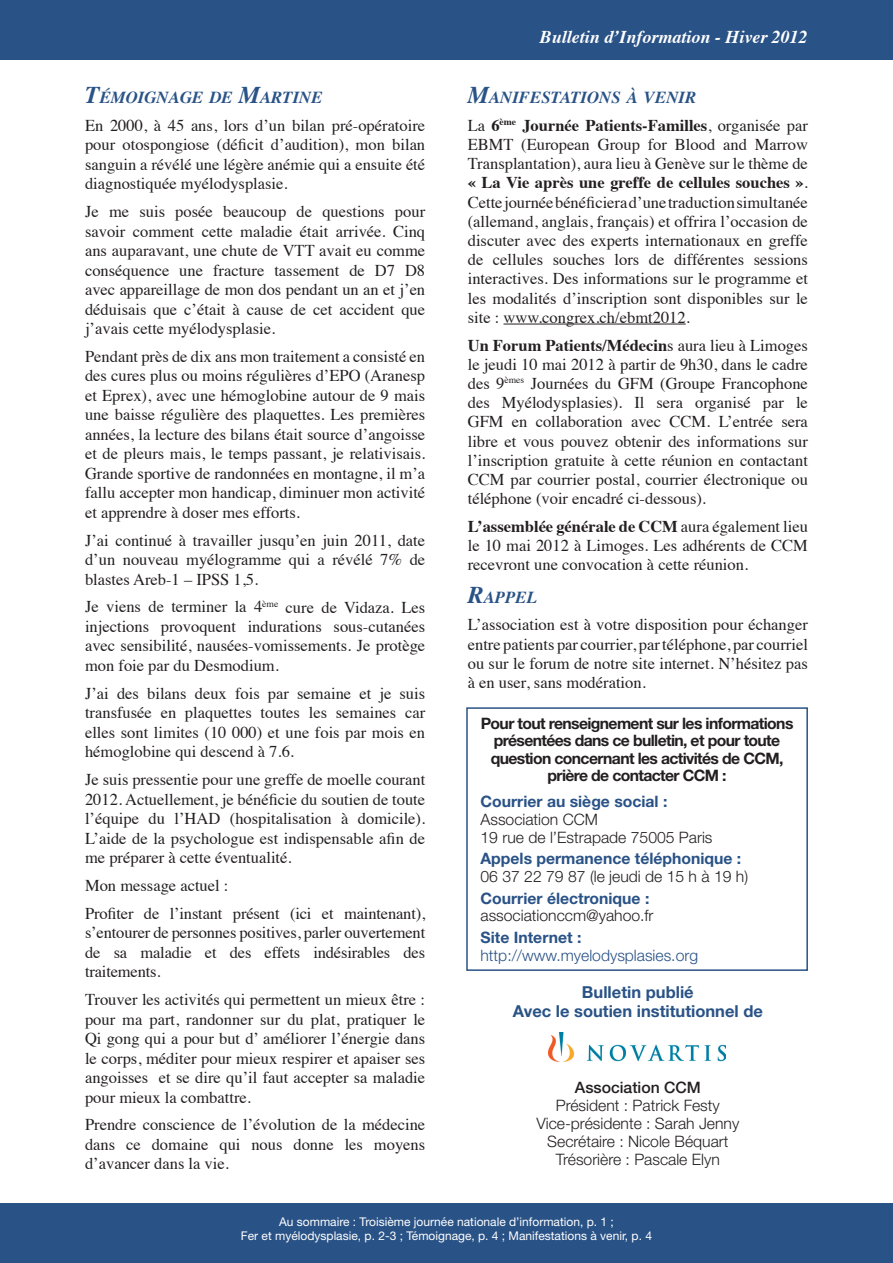
<style>
.page{position:relative;width:893px;height:1263px;background:#fff}
.page>*{position:absolute;margin:0;border:0;box-sizing:border-box;transform-origin:0 0}
.t1{font:italic 700 18px "Times";color:#fff}
.t2{font:italic 700 16.8px "Times";color:#295286}
.t3{font:16.5px/19.5px "Times";color:#231f20;text-align:justify}
.t4{font:700 16.5px/19.2px "Helvetica Neue LT Std";color:#295286;text-align:center}
.t5{font:300 15.75px/18px "Helvetica Neue LT Std";color:#231f20;text-align:center}
.t6{font:700 15.75px/17.5px "Helvetica Neue LT Std";letter-spacing:-.04em;color:#231f20;text-align:center}
.t7{font:700 15.75px "Helvetica Neue LT Std";color:#295286}
.t8{font:300 15.75px "Helvetica Neue LT Std";color:#295286}
.t9{font:500 15.75px "Helvetica Neue LT Std";color:#231f20}
.t10{font:12px/14.4px "Helvetica Neue LT Std";color:#fff;text-align:center}
.s1{font-size:24px}
.s2{font-weight:700}
</style>
<div class="page">
<div style="left:0;top:1203px;width:893px;height:60px;background:#295286"></div>
<div style="left:0;top:0;width:893px;height:60px;background:#295286"></div>
<hr style="left:503px;top:324px;width:183px;height:1px;background:#231f20">
<div style="left:466px;top:707px;width:342px;height:264px;border:2px solid #295286"></div>
<img style="left:548px;top:1032px;width:177px;height:29px">
<p class="t2" style="left:85px;top:82px;width:239px"><span class="s1">T</span>ÉMOIGNAGE DE <span class="s1">M</span>ARTINE</p>
<p class="t3" style="left:85px;top:114px;width:342px">En 2000, à 45 ans, lors d’un bilan pré-opératoire pour otospongiose (déficit d’audition), mon bilan sanguin a révélé une légère anémie qui a ensuite été diagnostiquée myélodysplasie.</p>
<p class="t3" style="left:85px;top:201px;width:342px">Je me suis posée beaucoup de questions pour savoir comment cette maladie était arrivée. Cinq ans auparavant, une chute de VTT avait eu comme conséquence une fracture tassement de D7 D8 avec appareillage de mon dos pendant un an et j’en déduisais que c’était à cause de cet accident que j’avais cette myélodysplasie.</p>
<p class="t3" style="left:85px;top:345px;width:342px">Pendant près de dix ans mon traitement a consisté en des cures plus ou moins régulières d’EPO (Aranesp et Eprex), avec une hémoglobine autour de 9 mais une baisse régulière des plaquettes. Les premières années, la lecture des bilans était source d’angoisse et de pleurs mais, le temps passant, je relativisais.<br>Grande sportive de randonnées en montagne, il m’a fallu accepter mon handicap, diminuer mon activité et apprendre à doser mes efforts.</p>
<p class="t3" style="left:85px;top:529px;width:342px">J’ai continué à travailler jusqu’en juin 2011, date d’un nouveau myélogramme qui a révélé 7% de blastes Areb-1 – IPSS 1,5.</p>
<p class="t3" style="left:85px;top:596px;width:342px">Je viens de terminer la 4<sup>ème</sup> cure de Vidaza. Les injections provoquent indurations sous-cutanées avec sensibilité, nausées-vomissements. Je protège mon foie par du Desmodium.</p>
<p class="t3" style="left:85px;top:682px;width:342px">J’ai des bilans deux fois par semaine et je suis transfusée en plaquettes toutes les semaines car elles sont limites (10 000) et une fois par mois en hémoglobine qui descend à 7.6.</p>
<p class="t3" style="left:85px;top:768px;width:342px">Je suis pressentie pour une greffe de moelle courant 2012. Actuellement, je bénéficie du soutien de toute l’équipe du l’HAD (hospitalisation à domicile).<br>L’aide de la psychologue est indispensable afin de me préparer à cette éventualité.</p>
<p class="t3" style="left:85px;top:870px;width:342px;line-height:27.9px">Mon message actuel :<br>Profiter de l’instant présent (ici et maintenant),</p>
<p class="t3" style="left:85px;top:922px;width:342px">s’entourer de personnes positives, parler ouvertement de sa maladie et des effets indésirables des traitements.</p>
<p class="t3" style="left:85px;top:988px;width:342px">Trouver les activités qui permettent un mieux être : pour ma part, randonner sur du plat, pratiquer le Qi gong qui a pour but d’ améliorer l’énergie dans le corps, méditer pour mieux respirer et apaiser ses angoisses et se dire qu’il faut accepter sa maladie pour mieux la combattre.</p>
<p class="t3" style="left:85px;top:1114px;width:342px">Prendre conscience de l’évolution de la médecine dans ce domaine qui nous donne les moyens d’avancer dans la vie.</p>
<p class="t1" style="left:540px;top:20px;width:270px">Bulletin d’Information - Hiver 2012</p>
<p class="t2" style="left:468px;top:82px;width:230px"><span class="s1">M</span>ANIFESTATIONS À VENIR</p>
<p class="t3" style="left:468px;top:114px;width:342px">La <span class="s2">6</span><sup>ème</sup> <span class="s2">Journée Patients-Familles</span>, organisée par EBMT (European Group for Blood and Marrow Transplantation), aura lieu à Genève sur le thème de <span class="s2">« La Vie après une greffe de cellules souches »</span>.<br>Cette journée bénéficiera d’une traduction simultanée (allemand, anglais, français) et offrira l’occasion de discuter avec des experts internationaux en greffe de cellules souches lors de différentes sessions interactives. Des informations sur le programme et les modalités d’inscription sont disponibles sur le site : www.congrex.ch/ebmt2012.</p>
<p class="t3" style="left:468px;top:334px;width:342px"><span class="s2">Un Forum Patients/Médecin</span>s aura lieu à Limoges le jeudi 10 mai 2012 à partir de 9h30, dans le cadre des 9<sup>èmes</sup> Journées du GFM (Groupe Francophone des Myélodysplasies). Il sera organisé par le GFM en collaboration avec CCM. L’entrée sera libre et vous pouvez obtenir des informations sur l’inscription gratuite à cette réunion en contactant CCM par courrier postal, courrier électronique ou téléphone (voir encadré ci-dessous).</p>
<p class="t3" style="left:468px;top:515px;width:342px"><span class="s2">L’assemblée générale de CCM</span> aura également lieu le 10 mai 2012 à Limoges. Les adhérents de CCM recevront une convocation à cette réunion.</p>
<p class="t2" style="left:468px;top:581px;width:71px"><span class="s1">R</span>APPEL</p>
<p class="t3" style="left:468px;top:614px;width:342px">L’association est à votre disposition pour échanger entre patients par courrier, par téléphone, par courriel ou sur le forum de notre site internet. N’hésitez pas à en user, sans modération.</p>
<p class="t6" style="left:481px;top:714px;width:314px">Pour tout renseignement sur les informations présentées dans ce bulletin, et pour toute question concernant les activités de CCM, prière de contacter CCM :</p>
<p class="t7" style="left:480px;top:792px;width:188px">Courrier au siège social :</p>
<p class="t5" style="left:480px;top:810px;width:233px;line-height:17.5px;text-align:left">Association CCM<br>19 rue de l’Estrapade 75005 Paris</p>
<p class="t7" style="left:480px;top:849px;width:262px">Appels permanence téléphonique :</p>
<p class="t5" style="left:480px;top:867px;width:269px">06 37 22 79 87 (le jeudi de 15 h à 19 h)</p>
<p class="t7" style="left:480px;top:888px;width:170px">Courrier électronique :</p>
<p class="t5" style="left:480px;top:906px;width:175px">associationccm@yahoo.fr</p>
<p class="t7" style="left:480px;top:928px;width:102px">Site Internet :</p>
<p class="t8" style="left:480px;top:945px;width:219px">http://www.myelodysplasies.org</p>
<p class="t4" style="left:513px;top:982px;width:252px">Bulletin publié<br>Avec le soutien institutionnel de</p>
<p class="t9" style="left:575px;top:1078px;width:128px">Association CCM</p>
<p class="t5" style="left:536px;top:1096px;width:204px">Président : Patrick Festy<br>Vice-présidente : Sarah Jenny<br>Secrétaire : Nicole Béquart<br>Trésorière : Pascale Elyn</p>
<p class="t10" style="left:241px;top:1214px;width:413px">Au sommaire : Troisième journée nationale d’information, p. 1 ;<br>Fer et myélodysplasie, p. 2-3 ; Témoignage, p. 4 ; Manifestations à venir, p. 4</p>
</div>
